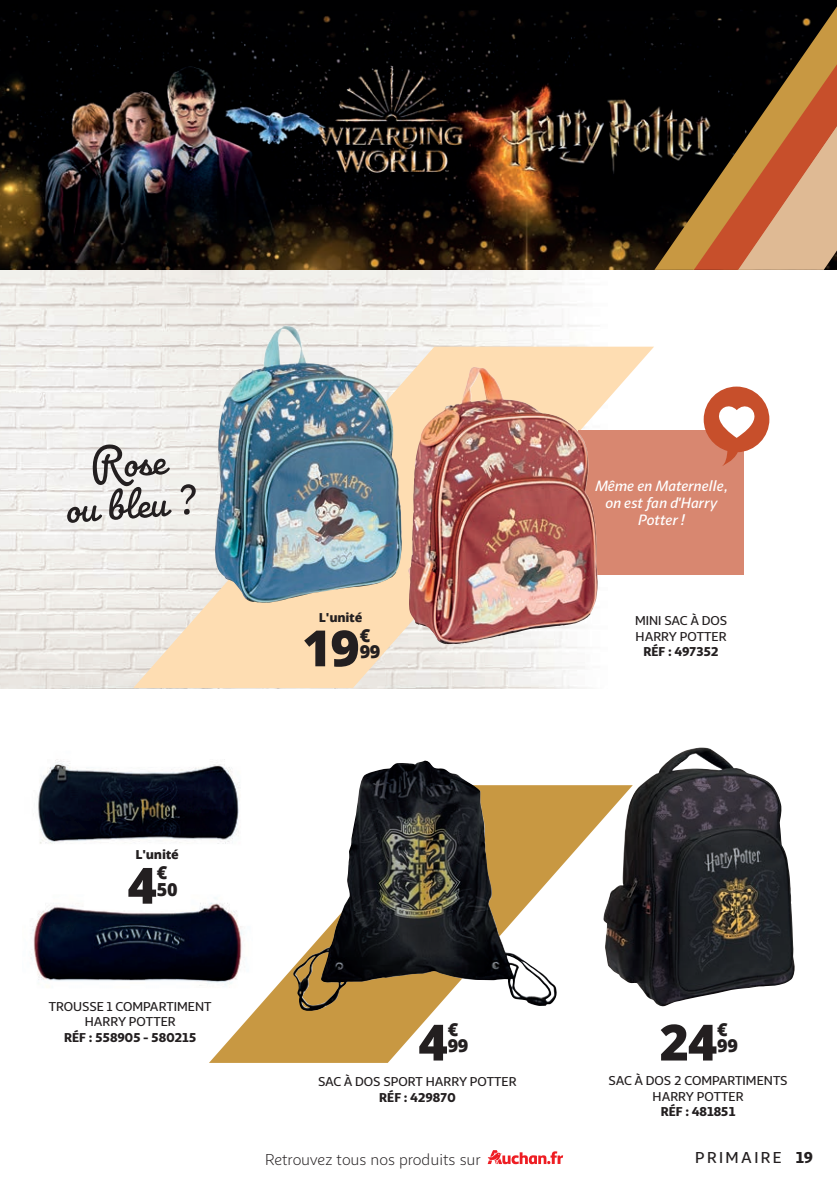
<style>
.page{position:relative;width:837px;height:1184px;background:#fff}
.page>*{position:absolute;margin:0;border:0;box-sizing:border-box;transform-origin:0 0}
.t1{font:800 50px "Open Sans";color:#231f20}
.t2{font:47.4px/42px "Pacifico";color:#231f20;text-align:center}
.t3{font:800 18px/16.4px "Open Sans";letter-spacing:-.02em;color:#231f20}
.t4{font:16px "Sana Sans Alt";color:#231f20}
.t5{font:500 16px "Sana Sans Alt";letter-spacing:.15em;color:#231f20}
.t6{font:900 16px "Sana Sans Alt";color:#231f20}
.t7{font:italic 500 15px/17px "Sana Sans Alt";letter-spacing:-.01em;color:#fff;text-align:center}
.t8{font:500 13px/15.6px "Sana Sans Alt";color:#231f20;text-align:center}
.t9{font:900 13px "Sana Sans Alt";letter-spacing:-.005em;color:#231f20}
.t10{font:800 12.4px "Open Sans";letter-spacing:-.02em;color:#231f20}
</style>
<div class="page">
<img style="left:0;top:270px;width:593px;height:418px">
<svg style="left:133px;top:346px;width:521px;height:342px"></svg>
<svg style="left:210px;top:785px;width:392px;height:277px"></svg>
<img style="left:0;top:0;width:837px;height:270px">
<svg style="left:487px;top:1150px;width:76px;height:14px"></svg>
<div style="left:579px;top:430px;width:165px;height:145px;background:#d88770"></div>
<svg style="left:654px;top:5px;width:183px;height:265px;background:#68462b"></svg>
<img style="left:31px;top:870px;width:222px;height:141px">
<img style="left:38px;top:759px;width:217px;height:111px">
<img style="left:215px;top:326px;width:187px;height:277px">
<img style="left:408px;top:367px;width:182px;height:277px">
<img style="left:293px;top:760px;width:266px;height:252px">
<svg style="left:703px;top:386px;width:66px;height:80px"></svg>
<img style="left:602px;top:747px;width:193px;height:259px">
<h2 class="t2" style="left:61px;top:444px;width:130px;rotate:-4deg">Rose<br>ou bleu ?</h2>
<p class="t10" style="left:319px;top:608px;width:45px">L'unité</p>
<h1 class="t1" style="left:302px;top:610px;width:59px">19</h1>
<h3 class="t3" style="left:360px;top:626px;width:22px">€<br>99</h3>
<p class="t7" style="left:595px;top:476px;width:134px">Même en Maternelle, on est fan d'Harry<br>Potter !</p>
<p class="t8" style="left:635px;top:611px;width:93px;text-align:left">MINI SAC À DOS<br>HARRY POTTER</p>
<p class="t9" style="left:643px;top:641px;width:77px">RÉF : 497352</p>
<p class="t10" style="left:135px;top:845px;width:45px">L'unité</p>
<h1 class="t1" style="left:127px;top:847px;width:31px">4</h1>
<h3 class="t3" style="left:157px;top:863px;width:22px">€<br>50</h3>
<p class="t8" style="left:49px;top:997px;width:164px">TROUSSE 1 COMPARTIMENT<br>HARRY POTTER</p>
<p class="t9" style="left:64px;top:1027px;width:134px">RÉF : 558905 - 580215</p>
<h1 class="t1" style="left:418px;top:1004px;width:31px">4</h1>
<h3 class="t3" style="left:448px;top:1020px;width:22px">€<br>99</h3>
<p class="t8" style="left:318px;top:1072px;width:200px">SAC À DOS SPORT HARRY POTTER</p>
<p class="t9" style="left:379px;top:1086px;width:78px">RÉF : 429870</p>
<h1 class="t1" style="left:659px;top:1004px;width:59px">24</h1>
<h3 class="t3" style="left:717px;top:1020px;width:22px">€<br>99</h3>
<p class="t8" style="left:608px;top:1072px;width:180px">SAC À DOS 2 COMPARTIMENTS<br>HARRY POTTER</p>
<p class="t9" style="left:660px;top:1101px;width:76px">RÉF : 481851</p>
<p class="t5" style="left:695px;top:1144px;width:88px">PRIMAIRE</p>
<p class="t4" style="left:265px;top:1147px;width:217px">Retrouvez tous nos produits sur</p>
<p class="t6" style="left:795px;top:1144px;width:19px">19</p>
</div>
